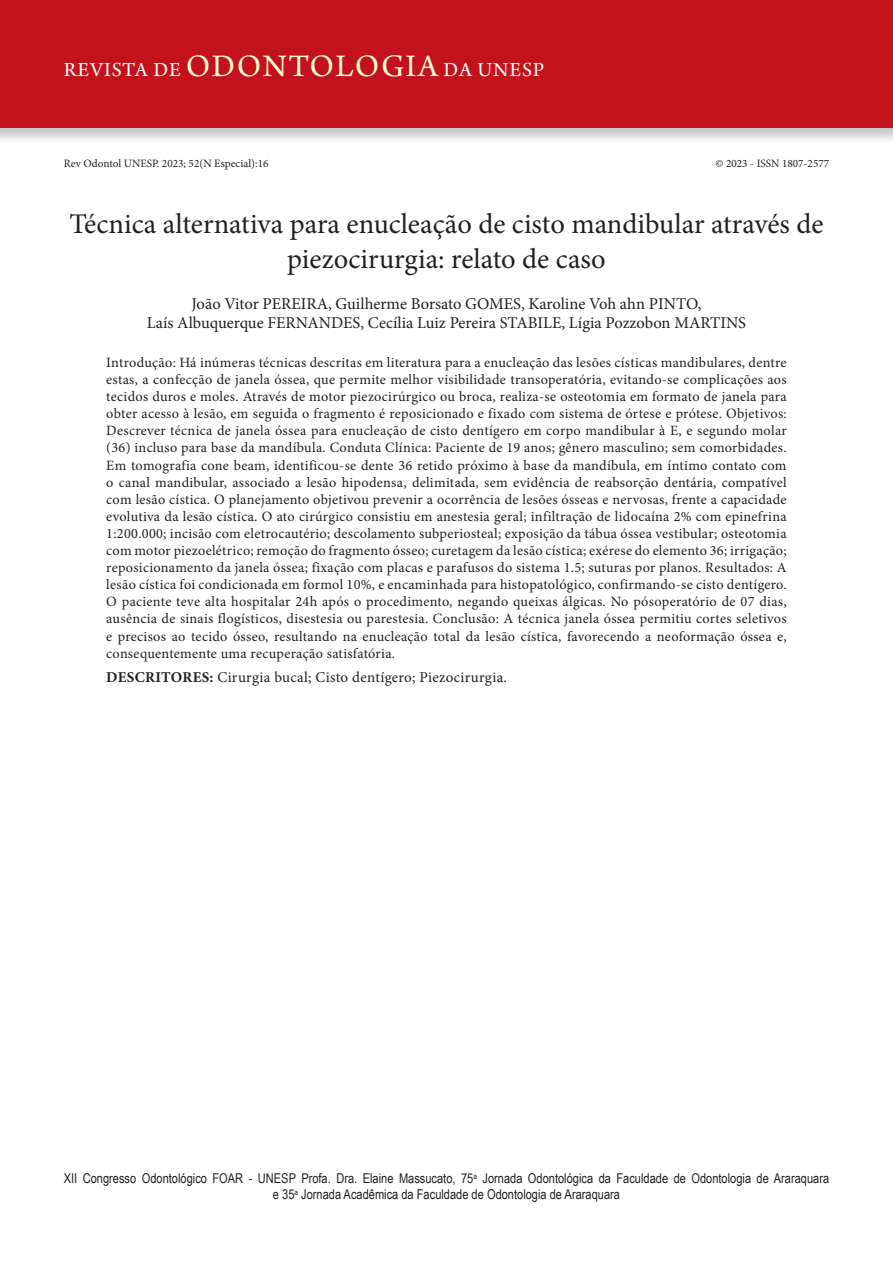
<style>
.page{position:relative;width:893px;height:1263px;background:#fff}
.page>*{position:absolute;margin:0;border:0;box-sizing:border-box;transform-origin:0 0}
.ArticleTitle{font:28.5px/34.2px "Minion Pro";color:#231f20;text-align:center}
.t1{font:21px "Arno Pro";letter-spacing:.04em;color:#fff}
.Authors{font:16.5px/19.8px "Minion Pro";color:#231f20;text-align:center}
.Keywords{font:15px "Minion Pro";letter-spacing:.02em;color:#231f20}
.Abstract{font:14.25px/17.1px "Minion Pro";letter-spacing:.02em;color:#231f20;text-align:justify}
.t2{font:13.5px/16.2px "Arial Narrow";color:#231f20;text-align:center}
.t3{font:11.25px "Minion Pro";color:#231f20}
.s1{font-size:33px;color:#fffbd6}
.s2{font-weight:700}
</style>
<div class="page">
<div style="left:0;top:0;width:893px;height:144px;background:#231f20;opacity:.25"></div>
<div style="left:0;top:0;width:893px;height:128px;background:#c4121a"></div>
<h2 class="t1" style="left:64px;top:58px;width:482px">REVISTA DE <span class="s1">ODONTOLOGIA</span> DA UNESP</h2>
<p class="t3" style="left:64px;top:156px;width:206px">Rev Odontol UNESP. 2023; 52(N Especial):16</p>
<p class="t3" style="left:715px;top:156px;width:115px">© 2023 - ISSN 1807-2577</p>
<p class="ArticleTitle" style="left:69px;top:207px;width:756px">Técnica alternativa para enucleação de cisto mandibular através de piezocirurgia: relato de caso</p>
<p class="Authors" style="left:147px;top:293px;width:601px">João Vitor PEREIRA, Guilherme Borsato GOMES, Karoline Voh ahn PINTO,<br>Laís Albuquerque FERNANDES, Cecília Luiz Pereira STABILE, Lígia Pozzobon MARTINS</p>
<p class="Abstract" style="left:106px;top:354px;width:682px">Introdução: Há inúmeras técnicas descritas em literatura para a enucleação das lesões císticas mandibulares, dentre estas, a confecção de janela óssea, que permite melhor visibilidade transoperatória, evitando-se complicações aos tecidos duros e moles. Através de motor piezocirúrgico ou broca, realiza-se osteotomia em formato de janela para obter acesso à lesão, em seguida o fragmento é reposicionado e fixado com sistema de órtese e prótese. Objetivos:<br>Descrever técnica de janela óssea para enucleação de cisto dentígero em corpo mandibular à E, e segundo molar (36) incluso para base da mandíbula. Conduta Clínica: Paciente de 19 anos; gênero masculino; sem comorbidades.<br>Em tomografia cone beam, identificou-se dente 36 retido próximo à base da mandíbula, em íntimo contato com o canal mandibular, associado a lesão hipodensa, delimitada, sem evidência de reabsorção dentária, compatível com lesão cística. O planejamento objetivou prevenir a ocorrência de lesões ósseas e nervosas, frente a capacidade evolutiva da lesão cística. O ato cirúrgico consistiu em anestesia geral; infiltração de lidocaína 2% com epinefrina 1:200.000; incisão com eletrocautério; descolamento subperiosteal; exposição da tábua óssea vestibular; osteotomia com motor piezoelétrico; remoção do fragmento ósseo; curetagem da lesão cística; exérese do elemento 36; irrigação; reposicionamento da janela óssea; fixação com placas e parafusos do sistema 1.5; suturas por planos. Resultados: A lesão cística foi condicionada em formol 10%, e encaminhada para histopatológico, confirmando-se cisto dentígero.<br>O paciente teve alta hospitalar 24h após o procedimento, negando queixas álgicas. No pósoperatório de 07 dias, ausência de sinais flogísticos, disestesia ou parestesia. Conclusão: A técnica janela óssea permitiu cortes seletivos e precisos ao tecido ósseo, resultando na enucleação total da lesão cística, favorecendo a neoformação óssea e, consequentemente uma recuperação satisfatória.</p>
<p class="Keywords" style="left:106px;top:667px;width:402px"><span class="s2">DESCRITORES:</span> Cirurgia bucal; Cisto dentígero; Piezocirurgia.</p>
<p class="t2" style="left:64px;top:1169px;width:767px">XII Congresso Odontológico FOAR - UNESP Profa. Dra. Elaine Massucato, 75<sup>a</sup> Jornada Odontológica da Faculdade de Odontologia de Araraquara e 35<sup>a</sup> Jornada Acadêmica da Faculdade de Odontologia de Araraquara</p>
</div>
